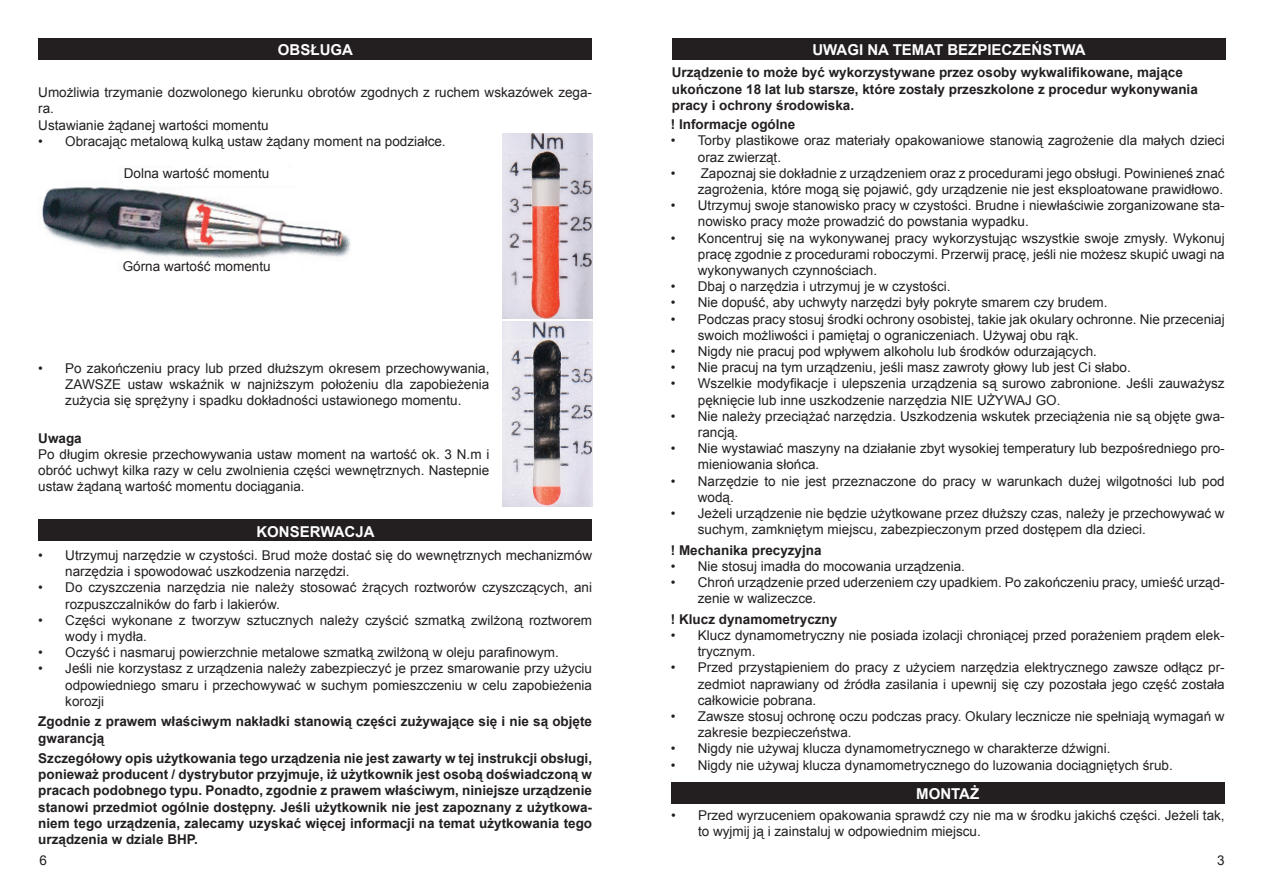
<style>
.page{position:relative;width:1263px;height:893px;background:#fff}
.page>*{position:absolute;margin:0;border:0;box-sizing:border-box;transform-origin:0 0}
.t1{font:700 15px "Arial";color:#fff}
.t2{font:13.5px/16.2px "Arial";color:#231f20}
.t3{font:700 13.5px/16.2px "Arial";color:#231f20}
</style>
<div class="page">
<div style="left:672px;top:38px;width:554px;height:21px;background:#231f20"></div>
<div style="left:671px;top:782px;width:554px;height:21px;background:#231f20"></div>
<div style="left:38px;top:38px;width:554px;height:21px;background:#231f20"></div>
<img style="left:503px;top:134px;width:89px;height:184px">
<img style="left:502px;top:322px;width:90px;height:184px">
<div style="left:38px;top:520px;width:554px;height:21px;background:#231f20"></div>
<img style="left:39px;top:167px;width:312px;height:92px">
<div style="left:124px;top:168px;width:176px;height:18px;background:#fff"></div>
<p class="t1" style="left:278px;top:40px;width:76px">OBSŁUGA</p>
<p class="t2" style="left:38px;top:84px;width:555px">Umożliwia trzymanie dozwolonego kierunku obrotów zgodnych z ruchem wskazówek zega&shy;ra.<br>Ustawianie żądanej wartości momentu</p>
<p class="t2" style="left:38px;top:133px;width:409px">• Obracając metalową kulką ustaw żądany moment na podziałce.</p>
<p class="t2" style="left:124px;top:165px;width:147px">Dolna wartość momentu</p>
<p class="t2" style="left:123px;top:259px;width:149px">Górna wartość momentu</p>
<p class="t2" style="left:65px;top:360px;width:426px;text-align:justify;text-indent:-27px">• Po zakończeniu pracy lub przed dłuższym okresem przechowywania, ZAWSZE ustaw wskaźnik w najniższym położeniu dla zapobieżenia zużycia się sprężyny i spadku dokładności ustawionego momentu.</p>
<p class="t3" style="left:38px;top:430px;width:45px">Uwaga</p>
<p class="t2" style="left:38px;top:446px;width:453px;text-align:justify">Po długim okresie przechowywania ustaw moment na wartość ok. 3 N.m i obróć uchwyt kilka razy w celu zwolnienia części wewnętrznych. Nastepnie ustaw żądaną wartość momentu dociągania.</p>
<p class="t1" style="left:256px;top:521px;width:120px">KONSERWACJA</p>
<p class="t2" style="left:65px;top:547px;width:528px;text-indent:-27px">• Utrzymuj narzędzie w czystości. Brud może dostać się do wewnętrznych mechanizmów narzędzia i spowodować uszkodzenia narzędzi.</p>
<p class="t2" style="left:65px;top:580px;width:528px;text-indent:-27px">• Do czyszczenia narzędzia nie należy stosować żrących roztworów czyszczących, ani rozpuszczalników do farb i lakierów.</p>
<p class="t2" style="left:65px;top:612px;width:528px;text-indent:-27px">• Części wykonane z tworzyw sztucznych należy czyścić szmatką zwilżoną roztworem wody i mydła.</p>
<p class="t2" style="left:38px;top:645px;width:522px">• Oczyść i nasmaruj powierzchnie metalowe szmatką zwilżoną w oleju parafinowym.</p>
<p class="t2" style="left:65px;top:661px;width:528px;text-align:justify;text-indent:-27px">• Jeśli nie korzystasz z urządzenia należy zabezpieczyć je przez smarowanie przy użyciu odpowiedniego smaru i przechowywać w suchym pomieszczeniu w celu zapobieżenia korozji</p>
<p class="t3" style="left:38px;top:714px;width:555px">Zgodnie z prawem właściwym nakładki stanowią części zużywające się i nie są objęte gwarancją</p>
<p class="t3" style="left:38px;top:751px;width:555px;text-align:justify">Szczegółowy opis użytkowania tego urządzenia nie jest zawarty w tej instrukcji obsługi, ponieważ producent / dystrybutor przyjmuje, iż użytkownik jest osobą doświadczoną w pracach podobnego typu. Ponadto, zgodnie z prawem właściwym, niniejsze urządzenie stanowi przedmiot ogólnie dostępny. Jeśli użytkownik nie jest zapoznany z użytkowa&shy;niem tego urządzenia, zalecamy uzyskać więcej informacji na temat użytkowania tego urządzenia w dziale BHP.</p>
<p class="t1" style="left:812px;top:40px;width:275px">UWAGI NA TEMAT BEZPIECZEŃSTWA</p>
<p class="t3" style="left:672px;top:65px;width:527px">Urządzenie to może być wykorzystywane przez osoby wykwalifikowane, mające ukończone 18 lat lub starsze, które zostały przeszkolone z procedur wykonywania pracy i ochrony środowiska.</p>
<p class="t3" style="left:671px;top:117px;width:126px">! Informacje ogólne</p>
<p class="t2" style="left:698px;top:133px;width:528px;text-indent:-27px">• Torby plastikowe oraz materiały opakowaniowe stanowią zagrożenie dla małych dzieci oraz zwierząt.</p>
<p class="t2" style="left:671px;top:165px;width:555px;text-align:right">• Zapoznaj sie dokładnie z urządzeniem oraz z procedurami jego obsługi. Powinieneś znać zagrożenia, które mogą się pojawić, gdy urządzenie nie jest eksploatowane prawidłowo.</p>
<p class="t2" style="left:698px;top:197px;width:528px;text-indent:-27px">• Utrzymuj swoje stanowisko pracy w czystości. Brudne i niewłaściwie zorganizowane sta&shy;nowisko pracy może prowadzić do powstania wypadku.</p>
<p class="t2" style="left:698px;top:230px;width:528px;text-align:justify;text-indent:-27px">• Koncentruj się na wykonywanej pracy wykorzystując wszystkie swoje zmysły. Wykonuj pracę zgodnie z procedurami roboczymi. Przerwij pracę, jeśli nie możesz skupić uwagi na wykonywanych czynnościach.</p>
<p class="t2" style="left:671px;top:278px;width:281px">• Dbaj o narzędzia i utrzymuj je w czystości.</p>
<p class="t2" style="left:671px;top:295px;width:438px">• Nie dopuść, aby uchwyty narzędzi były pokryte smarem czy brudem.</p>
<p class="t2" style="left:698px;top:311px;width:528px;text-indent:-27px">• Podczas pracy stosuj środki ochrony osobistej, takie jak okulary ochronne. Nie przeceniaj swoich możliwości i pamiętaj o ograniczeniach. Używaj obu rąk.</p>
<p class="t2" style="left:671px;top:343px;width:428px">• Nigdy nie pracuj pod wpływem alkoholu lub środków odurzających.</p>
<p class="t2" style="left:671px;top:359px;width:461px">• Nie pracuj na tym urządzeniu, jeśli masz zawroty głowy lub jest Ci słabo.</p>
<p class="t2" style="left:698px;top:376px;width:528px;text-indent:-27px">• Wszelkie modyfikacje i ulepszenia urządzenia są surowo zabronione. Jeśli zauważysz pęknięcie lub inne uszkodzenie narzędzia NIE UŻYWAJ GO.</p>
<p class="t2" style="left:698px;top:408px;width:528px;text-indent:-27px">• Nie należy przeciążać narzędzia. Uszkodzenia wskutek przeciążenia nie są objęte gwa&shy;rancją.</p>
<p class="t2" style="left:698px;top:440px;width:528px;text-indent:-27px">• Nie wystawiać maszyny na działanie zbyt wysokiej temperatury lub bezpośredniego pro&shy;mieniowania słońca.</p>
<p class="t2" style="left:698px;top:473px;width:528px;text-indent:-27px">• Narzędzie to nie jest przeznaczone do pracy w warunkach dużej wilgotności lub pod wodą.</p>
<p class="t2" style="left:698px;top:505px;width:528px;text-indent:-27px">• Jeżeli urządzenie nie będzie użytkowane przez dłuższy czas, należy je przechowywać w suchym, zamkniętym miejscu, zabezpieczonym przed dostępem dla dzieci.</p>
<p class="t3" style="left:671px;top:542px;width:152px">! Mechanika precyzyjna</p>
<p class="t2" style="left:671px;top:558px;width:296px">• Nie stosuj imadła do mocowania urządzenia.</p>
<p class="t2" style="left:698px;top:574px;width:528px;text-indent:-27px">• Chroń urządzenie przed uderzeniem czy upadkiem. Po zakończeniu pracy, umieść urząd&shy;zenie w walizeczce.</p>
<p class="t3" style="left:671px;top:611px;width:168px">! Klucz dynamometryczny</p>
<p class="t2" style="left:698px;top:627px;width:528px;text-indent:-27px">• Klucz dynamometryczny nie posiada izolacji chroniącej przed porażeniem prądem elek&shy;trycznym.</p>
<p class="t2" style="left:698px;top:660px;width:528px;text-align:justify;text-indent:-27px">• Przed przystąpieniem do pracy z użyciem narzędzia elektrycznego zawsze odłącz pr&shy;zedmiot naprawiany od źródła zasilania i upewnij się czy pozostała jego część została całkowicie pobrana.</p>
<p class="t2" style="left:698px;top:708px;width:528px;text-indent:-27px">• Zawsze stosuj ochronę oczu podczas pracy. Okulary lecznicze nie spełniają wymagań w zakresie bezpieczeństwa.</p>
<p class="t2" style="left:671px;top:741px;width:441px">• Nigdy nie używaj klucza dynamometrycznego w charakterze dźwigni.</p>
<p class="t2" style="left:671px;top:757px;width:503px">• Nigdy nie używaj klucza dynamometrycznego do luzowania dociągniętych śrub.</p>
<p class="t1" style="left:916px;top:784px;width:65px">MONTAŻ</p>
<p class="t2" style="left:698px;top:807px;width:528px;text-indent:-27px">• Przed wyrzuceniem opakowania sprawdź czy nie ma w środku jakichś części. Jeżeli tak, to wyjmij ją i zainstaluj w odpowiednim miejscu.</p>
<p class="t2" style="left:39px;top:852px;width:9px">6</p>
<p class="t2" style="left:1217px;top:852px;width:9px">3</p>
</div>
